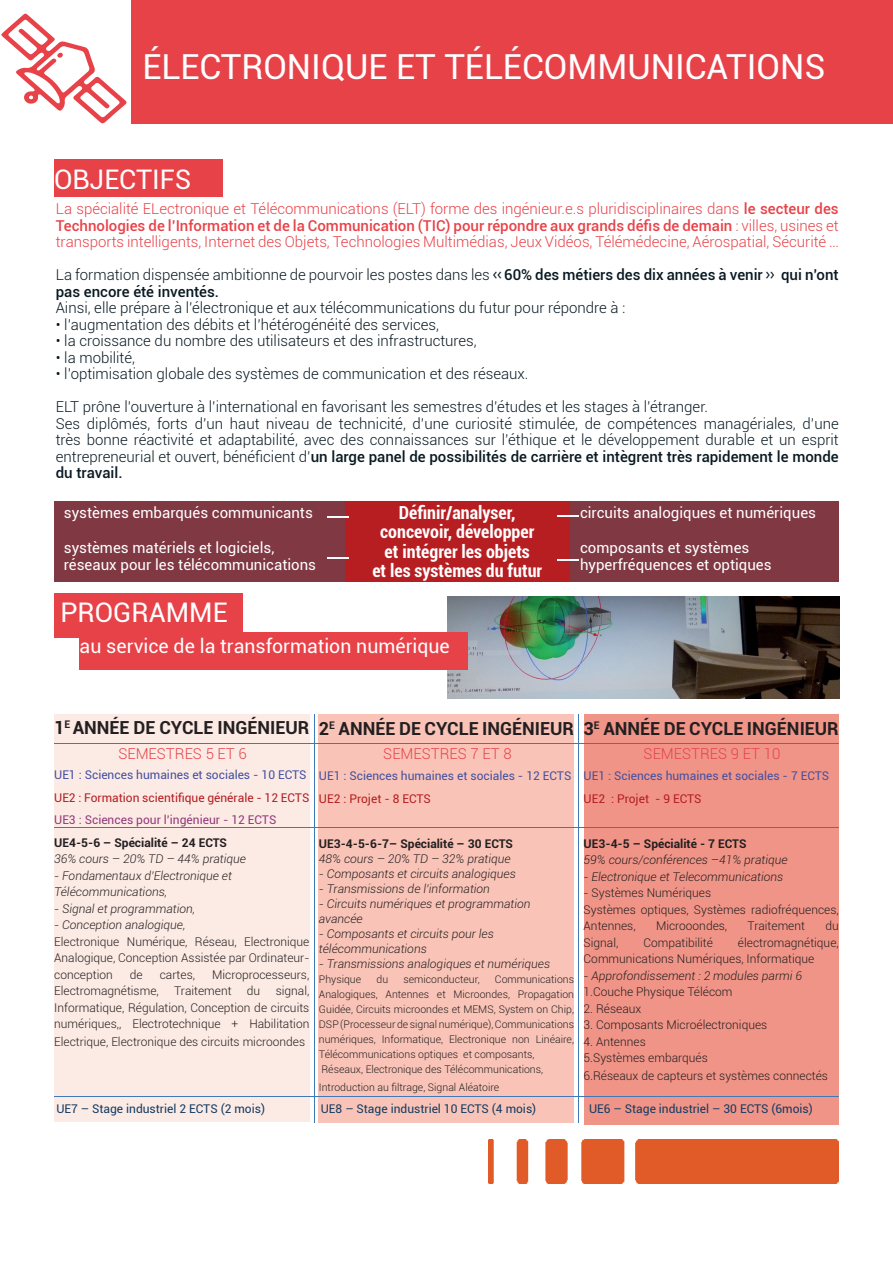
<style>
.page{position:relative;width:893px;height:1263px;background:#fff}
.page>*{position:absolute;margin:0;border:0;box-sizing:border-box;transform-origin:0 0}
.t1{font:34.5px "Roboto";color:#fff}
.t2{font:27px "Roboto";color:#fff}
.t3{font:19.5px "Roboto";color:#fff}
.t4{font:700 condensed 18px/19.5px "Roboto";color:#fff;text-align:center}
.t5{font:700 18px "Roboto";color:#231f20}
.t6{font:300 15px/16.5px "Roboto";color:#091922}
.t7{font:300 15px/16.5px "Roboto";color:#e84249;text-align:justify}
.t8{font:15px/16.5px "Roboto";color:#fff}
.t9{font:500 15px/16.5px "Roboto";color:#091922}
.t10{font:300 12px/16.5px "Roboto";color:#231f20}
.t11{font:italic 300 12px/15px "Roboto";color:#231f20}
.t12{font:12px "Roboto";color:#4350a2}
.t13{font:12px "Roboto";color:#133b62}
.t14{font:700 12px "Roboto";color:#231f20}
.t15{font:12px "Roboto";color:#b31e22}
.t16{font:12px "Roboto";color:#93387c}
.t17{font:300 10.5px/15px "Roboto";color:#231f20}
.s1{font-weight:500}
.s2{font-weight:300}
.s3{font-family:"Forgotten Futurist Rg";font-weight:400}
</style>
<div class="page">
<div style="left:552px;top:501px;width:287px;height:81px;background:#803843"></div>
<div style="left:54px;top:501px;width:301px;height:81px;background:#803843"></div>
<div style="left:345px;top:501px;width:224px;height:81px;background:#b61e22"></div>
<div style="left:54px;top:714px;width:255px;height:408px;background:#fceae4"></div>
<div style="left:584px;top:714px;width:255px;height:411px;background:#f09487"></div>
<div style="left:319px;top:714px;width:255px;height:409px;background:#f9c4b7"></div>
<div style="left:54px;top:593px;width:188px;height:45px;background:#e84249"></div>
<div style="left:54px;top:159px;width:168px;height:38px;background:#e84249"></div>
<div style="left:131px;top:0;width:762px;height:123px;background:#e84249"></div>
<hr style="left:54px;top:743px;width:785px;height:1px;background:#4079b5">
<hr style="left:314px;top:714px;width:1px;height:408px;background:#4079b5">
<hr style="left:579px;top:714px;width:1px;height:408px;background:#4079b5">
<img style="left:447px;top:596px;width:393px;height:102px">
<hr style="left:54px;top:827px;width:785px;height:1px;background:#4079b5">
<hr style="left:54px;top:1096px;width:785px;height:1px;background:#4079b5">
<div style="left:79px;top:632px;width:389px;height:38px;background:#e84249"></div>
<img style="left:489px;top:1140px;width:350px;height:44px">
<svg style="left:1px;top:13px;width:126px;height:111px"></svg>
<hr style="left:327px;top:516px;width:21px;height:2px;background:#f6fbfe">
<hr style="left:327px;top:557px;width:21px;height:2px;background:#f6fbfe">
<svg style="left:557px;top:515px;width:22px;height:1px"></svg>
<hr style="left:557px;top:559px;width:22px;height:2px;background:#f6fbfe">
<h1 class="t1" style="left:142px;top:42px;width:684px">ÉLECTRONIQUE ET TÉLÉCOMMUNICATIONS</h1>
<h2 class="t2" style="left:54px;top:161px;width:139px">OBJECTIFS</h2>
<p class="t7" style="left:56px;top:200px;width:784px">La spécialité ELectronique et Télécommunications (ELT) forme des ingénieur.e.s pluridisciplinaires dans <span class="s1">le secteur des Technologies de l’Information et de la Communication (TIC) pour répondre aux grands défis de demain</span> : villes, usines et transports intelligents, Internet des Objets, Technologies Multimédias, Jeux Vidéos, Télémédecine, Aérospatial, Sécurité …</p>
<p class="t9" style="left:56px;top:266px;width:784px"><span class="s2">La formation dispensée ambitionne de pourvoir les postes dans les</span> <span class="s3">«</span> 60% des métiers des dix années à venir <span class="s3">»</span> qui n’ont pas encore été inventés.</p>
<p class="t6" style="left:56px;top:299px;width:571px">Ainsi, elle prépare à l’électronique et aux télécommunications du futur pour répondre à :</p>
<p class="t6" style="left:56px;top:316px;width:385px">• l’augmentation des débits et l’hétérogénéité des services,</p>
<p class="t6" style="left:56px;top:332px;width:422px">• la croissance du nombre des utilisateurs et des infrastructures,</p>
<p class="t6" style="left:56px;top:349px;width:81px">• la mobilité,</p>
<p class="t6" style="left:56px;top:365px;width:474px">• l’optimisation globale des systèmes de communication et des réseaux.</p>
<p class="t6" style="left:56px;top:398px;width:784px">ELT prône l’ouverture à l’international en favorisant les semestres d’études et les stages à l’étranger.<br>Ses diplômés, forts d’un haut niveau de technicité, d’une curiosité stimulée, de compétences managériales, d’une très bonne réactivité et adaptabilité, avec des connaissances sur l’éthique et le développement durable et un esprit entrepreneurial et ouvert, bénéficient d’<span class="s1">un large panel de possibilités de carrière et intègrent très rapidement le monde du travail.</span></p>
<p class="t8" style="left:64px;top:504px;width:250px">systèmes embarqués communicants</p>
<p class="t8" style="left:64px;top:539px;width:254px">systèmes matériels et logiciels, réseaux pour les télécommunications</p>
<h2 class="t2" style="left:60px;top:593px;width:169px">PROGRAMME</h2>
<p class="t4" style="left:372px;top:502px;width:171px">Définir/analyser, concevoir, développer et intégrer les objets<br>et les systèmes du futur</p>
<h3 class="t3" style="left:80px;top:632px;width:372px">au service de la transformation numérique</h3>
<p class="t8" style="left:580px;top:504px;width:237px">circuits analogiques et numériques</p>
<p class="t8" style="left:580px;top:539px;width:193px">composants et systèmes hyperfréquences et optiques</p>
<p class="t5" style="left:54px;top:715px;width:257px">1<sup>E</sup> ANNÉE DE CYCLE INGÉNIEUR</p>
<p class="t12" style="left:54px;top:766px;width:254px">UE1 : Sciences humaines et sociales - 10 ECTS</p>
<p class="t15" style="left:54px;top:789px;width:257px">UE2 : Formation scientifique générale - 12 ECTS</p>
<p class="t16" style="left:54px;top:811px;width:224px">UE3 : Sciences pour l’ingénieur - 12 ECTS</p>
<p class="t14" style="left:54px;top:834px;width:174px">UE4-5-6 – Spécialité – 24 ECTS</p>
<p class="t11" style="left:54px;top:851px;width:193px">36% cours – 20% TD – 44% pratique</p>
<p class="t11" style="left:54px;top:867px;width:179px;line-height:16.5px">- Fondamentaux d’Electronique et<br>Télécommunications,</p>
<p class="t11" style="left:54px;top:900px;width:142px">- Signal et programmation,</p>
<p class="t11" style="left:54px;top:917px;width:133px">- Conception analogique,</p>
<p class="t10" style="left:54px;top:933px;width:257px;text-align:justify">Electronique Numérique, Réseau, Electronique Analogique, Conception Assistée par Ordinateur&shy;conception</p>
<p class="t5" style="left:319px;top:716px;width:257px">2<sup>E</sup> ANNÉE DE CYCLE INGÉNIEUR</p>
<p class="t12" style="left:319px;top:767px;width:254px">UE1 : Sciences humaines et sociales - 12 ECTS</p>
<p class="t15" style="left:319px;top:790px;width:114px">UE2 : Projet - 8 ECTS</p>
<p class="t14" style="left:319px;top:835px;width:196px">UE3-4-5-6-7– Spécialité – 30 ECTS</p>
<p class="t11" style="left:319px;top:850px;width:193px">48% cours – 20% TD – 32% pratique</p>
<p class="t11" style="left:319px;top:865px;width:198px">- Composants et circuits analogiques</p>
<p class="t11" style="left:319px;top:880px;width:173px">- Transmissions de l’information</p>
<p class="t11" style="left:319px;top:895px;width:213px">- Circuits numériques et programmation avancée</p>
<p class="t11" style="left:319px;top:925px;width:176px">- Composants et circuits pour les télécommunications</p>
<p class="t11" style="left:319px;top:955px;width:233px">- Transmissions analogiques et numériques</p>
<p class="t17" style="left:319px;top:971px;width:44px">Physique</p>
<p class="t17" style="left:376px;top:971px;width:13px">du</p>
<p class="t17" style="left:403px;top:971px;width:78px">semiconducteur,</p>
<p class="t5" style="left:584px;top:716px;width:257px">3<sup>E</sup> ANNÉE DE CYCLE INGÉNIEUR</p>
<p class="t12" style="left:584px;top:767px;width:247px">UE1 : Sciences humaines et sociales - 7 ECTS</p>
<p class="t15" style="left:584px;top:790px;width:119px">UE2 : Projet - 9 ECTS</p>
<p class="t14" style="left:584px;top:835px;width:164px">UE3-4-5 – Spécialité - 7 ECTS</p>
<p class="t11" style="left:584px;top:852px;width:205px">59% cours/conférences –41% pratique</p>
<p class="t11" style="left:584px;top:868px;width:201px">- Electronique et Telecommunications</p>
<p class="t10" style="left:584px;top:884px;width:257px">- Systèmes Numériques<br>Systèmes optiques, Systèmes radiofréquences,<br>Antennes,</p>
<p class="t7" style="left:118px;top:745px;width:130px">SEMESTRES 5 ET 6</p>
<p class="t7" style="left:383px;top:745px;width:130px">SEMESTRES 7 ET 8</p>
<p class="t7" style="left:644px;top:745px;width:138px">SEMESTRES 9 ET 10</p>
<p class="t10" style="left:656px;top:917px;width:73px">Microoondes,</p>
<p class="t10" style="left:748px;top:917px;width:59px">Traitement</p>
<p class="t10" style="left:825px;top:917px;width:15px">du</p>
<p class="t10" style="left:584px;top:934px;width:257px;text-indent:154px">électromagnétique,<br>Communications Numériques, Informatique</p>
<p class="t11" style="left:584px;top:967px;width:220px">- Approfondissement : 2 modules parmi 6</p>
<p class="t10" style="left:584px;top:983px;width:150px">1.Couche Physique Télécom</p>
<p class="t10" style="left:584px;top:1000px;width:59px">2. Réseaux</p>
<p class="t10" style="left:584px;top:1016px;width:185px">3. Composants Microélectroniques</p>
<p class="t10" style="left:584px;top:1033px;width:126px">4. Antennes<br>5.Systèmes embarqués</p>
<p class="t10" style="left:584px;top:1067px;width:246px">6.Réseaux de capteurs et systèmes connectés</p>
<p class="t10" style="left:584px;top:934px;width:36px">Signal,</p>
<p class="t10" style="left:643px;top:934px;width:71px">Compatibilité</p>
<p class="t10" style="left:130px;top:966px;width:14px">de</p>
<p class="t10" style="left:160px;top:966px;width:37px">cartes,</p>
<p class="t10" style="left:212px;top:966px;width:99px">Microprocesseurs,</p>
<p class="t10" style="left:54px;top:982px;width:106px">Electromagnétisme,</p>
<p class="t10" style="left:174px;top:982px;width:59px">Traitement</p>
<p class="t10" style="left:247px;top:982px;width:15px">du</p>
<p class="t17" style="left:319px;top:971px;width:257px;text-indent:176px">Communications Analogiques, Antennes et Microondes, Propagation Guidée, Circuits microondes et MEMS, System on Chip, DSP (Processeur de signal numérique), Communications numériques, Informatique, Electronique non Linéaire, Télécommunications optiques et composants, Réseaux, Electronique des Télécommunications,</p>
<p class="t17" style="left:319px;top:1079px;width:182px">Introduction au filtrage, Signal Aléatoire</p>
<p class="t10" style="left:54px;top:982px;width:257px;text-align:justify;text-indent:221px">signal, Informatique, Régulation, Conception de circuits numériques,, Electrotechnique + Habilitation</p>
<p class="t10" style="left:54px;top:1033px;width:252px">Electrique, Electronique des circuits microondes</p>
<p class="t13" style="left:56px;top:1100px;width:210px">UE7 – Stage industriel 2 ECTS (2 mois)</p>
<p class="t13" style="left:589px;top:1100px;width:225px">UE6 – Stage industriel – 30 ECTS (6mois)</p>
<p class="t13" style="left:321px;top:1100px;width:217px">UE8 – Stage industriel 10 ECTS (4 mois)</p>
</div>
